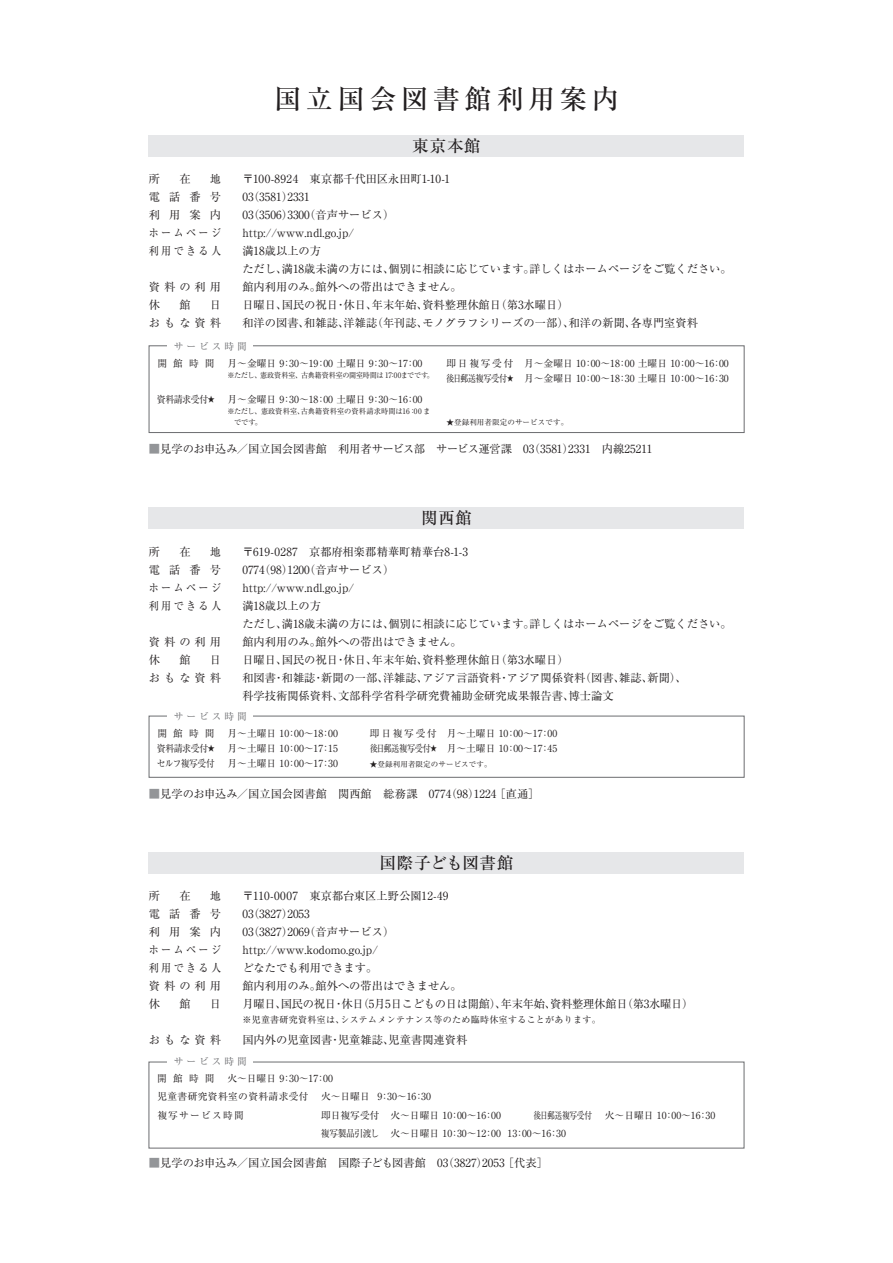
<style>
.page{position:relative;width:893px;height:1263px;background:#fff}
.page>*{position:absolute;margin:0;border:0;box-sizing:border-box;transform-origin:0 0}
.t1{font:27px "Ryumin Pro Medium 90 msp RKSJ H";letter-spacing:.175em;color:#231f20}
.t2{font:16.5px "Ryumin Pro Medium 90 msp RKSJ H";letter-spacing:.045em;color:#231f20}
.t3{font:11.25px/18px "Ryumin Pro Regular 90 msp RKSJ H";color:#231f20}
.t4{font:9.75px/15px "Ryumin Pro Regular 90 msp RKSJ H";color:#231f20;text-align:justify}
.t5{font:9.75px/18.3px "Ryumin Pro Regular 90 msp RKSJ H";letter-spacing:.035em;color:#231f20}
.t6{font:9.75px/15px "Ryumin Pro Regular 90 msp RKSJ H";letter-spacing:-.04em;color:#231f20}
.t7{font:9.75px "Ryumin Pro Regular 90 msp RKSJ H";letter-spacing:.3em;color:#6c6d70}
.t8{font:9.75px "Ryumin Pro Regular 90 msp RKSJ H";letter-spacing:.125em;color:#231f20}
.t9{font:9.75px "Ryumin Pro Regular 90 msp RKSJ H";letter-spacing:-.05em;color:#231f20;scale:.8 1}
.t10{font:9.75px "Ryumin Pro Regular 90 msp RKSJ H";letter-spacing:-.05em;color:#231f20;scale:.9 1}
.t11{font:9.75px "Ryumin Pro Regular 90 msp RKSJ H";color:#231f20;scale:.92 1}
.t12{font:9px "Ryumin Pro Regular 90 msp RKSJ H";letter-spacing:.035em;color:#231f20}
.t13{font:7.5px/10.5px "Ryumin Pro Regular 90 msp RKSJ H";letter-spacing:.01em;color:#231f20;scale:.95 1}
.t14{font:7.5px "Ryumin Pro Regular 90 msp RKSJ H";letter-spacing:-.035em;color:#231f20;scale:.95 1}
.t15{font:7.5px "Ryumin Pro Regular 90 msp RKSJ H";letter-spacing:.01em;color:#231f20}
.s1{font-size:7.5px}
.s2{color:#939598}
</style>
<div class="page">
<div style="left:149px;top:135px;width:595px;height:21px;background:#e6e7e9"></div>
<div style="left:149px;top:507px;width:595px;height:22px;background:#e6e7e9"></div>
<div style="left:149px;top:852px;width:595px;height:21px;background:#e6e7e9"></div>
<div style="left:149px;top:346px;width:595px;height:87px;border:1px solid #6c6d70"></div>
<div style="left:168px;top:341px;width:85px;height:13px;background:#fff"></div>
<h1 class="t1" style="left:274px;top:89px;width:346px">国立国会図書館利用案内</h1>
<p class="t3" style="left:149px;top:172px;width:13px">所</p>
<p class="t3" style="left:179px;top:172px;width:13px">在</p>
<p class="t3" style="left:149px;top:172px;width:74px;text-align:justify;text-indent:61px">地電話番号利用案内ホームページ利用できる人</p>
<p class="t3" style="left:149px;top:280px;width:74px">資料の利用休</p>
<p class="t3" style="left:179px;top:298px;width:13px">館</p>
<p class="t3" style="left:149px;top:298px;width:74px;text-align:right">日<br>おもな資料</p>
<h2 class="t2" style="left:412px;top:140px;width:70px">東京本館</h2>
<p class="t3" style="left:242px;top:172px;width:491px">〒100-8924　東京都千代田区永田町1-10-1<br>03（3581）2331<br>03（3506）3300（音声サービス）<br>http://www.ndl.go.jp/<br>満18歳以上の方<br>ただし、満18歳未満の方には、個別に相談に応じています。詳しくはホームページをご覧ください。館内利用のみ。館外への帯出はできません。<br>日曜日、国民の祝日・休日、年末年始、資料整理休館日（第3水曜日）<br>和洋の図書、和雑誌、洋雑誌（年刊誌、モノグラフシリーズの一部）、和洋の新聞、各専門室資料</p>
<p class="t7" style="left:174px;top:343px;width:75px">サービス時間</p>
<p class="t4" style="left:157px;top:357px;width:59px">開館時間</p>
<p class="t11" style="left:157px;top:396px;width:64px">資料請求受付<span class="s1">★</span></p>
<p class="t4" style="left:227px;top:357px;width:196px">月～金曜日 9：30～19：00 土曜日 9：30～17：00</p>
<p class="t14" style="left:227px;top:373px;width:219px">※ ただし、憲政資料室、古典籍資料室の開室時間は 17：00までです。</p>
<p class="t4" style="left:227px;top:393px;width:196px">月～金曜日 9：30～18：00 土曜日 9：30～16：00</p>
<p class="t13" style="left:234px;top:407px;width:208px;text-indent:-7px">※ ただし、憲政資料室、古典籍資料室の資料請求時間は16：00 までです。</p>
<p class="t6" style="left:446px;top:357px;width:69px">即日複写受付後日郵送複写受付<span class="s1">★</span></p>
<p class="t4" style="left:524px;top:357px;width:206px">月～金曜日 10：00～18：00 土曜日 10：00～16：00月～金曜日 10：00～18：30 土曜日 10：00～16：30</p>
<p class="t15" style="left:446px;top:419px;width:123px">★登録利用者限定のサービスです。</p>
<p class="t3" style="left:149px;top:442px;width:505px"><span class="s2">■</span>見学のお申込み／国立国会図書館　利用者サービス部　サービス運営課　03（3581）2331 　内線25211</p>
<p class="t3" style="left:149px;top:544px;width:13px">所</p>
<p class="t3" style="left:179px;top:544px;width:13px">在</p>
<p class="t3" style="left:149px;top:544px;width:74px;text-align:justify;text-indent:61px">地電話番号ホームページ利用できる人</p>
<p class="t3" style="left:149px;top:634px;width:74px">資料の利用休</p>
<p class="t3" style="left:179px;top:652px;width:13px">館</p>
<p class="t3" style="left:149px;top:652px;width:74px;text-align:right">日<br>おもな資料</p>
<h2 class="t2" style="left:421px;top:512px;width:52px">関西館</h2>
<p class="t3" style="left:242px;top:544px;width:491px">〒619-0287　京都府相楽郡精華町精華台8-1-3<br>0774（98）1200（音声サービス）<br>http://www.ndl.go.jp/<br>満18歳以上の方<br>ただし、満18歳未満の方には、個別に相談に応じています。詳しくはホームページをご覧ください。館内利用のみ。館外への帯出はできません。<br>日曜日、国民の祝日・休日、年末年始、資料整理休館日（第3水曜日）<br>和図書・和雑誌・新聞の一部、洋雑誌、アジア言語資料・アジア関係資料（図書、雑誌、新聞）、<br>科学技術関係資料、文部科学省科学研究費補助金研究成果報告書、博士論文</p>
<p class="t7" style="left:174px;top:713px;width:75px">サービス時間</p>
<p class="t4" style="left:157px;top:727px;width:60px">開館時間資料請求受付<span class="s1">★</span>セルフ複写受付</p>
<p class="t6" style="left:370px;top:727px;width:69px">即日複写受付後日郵送複写受付<span class="s1">★</span></p>
<p class="t4" style="left:227px;top:727px;width:112px">月～土曜日 10：00～18：00月～土曜日 10：00～17：15月～土曜日 10：00～17：30</p>
<p class="t4" style="left:447px;top:727px;width:112px">月～土曜日 10：00～17：00月～土曜日 10：00～17：45</p>
<p class="t15" style="left:370px;top:762px;width:123px">★登録利用者限定のサービスです。</p>
<p class="t3" style="left:149px;top:786px;width:392px"><span class="s2">■</span>見学のお申込み／国立国会図書館　関西館　総務課　0774（98）1224 ［直通］</p>
<p class="t3" style="left:149px;top:889px;width:13px">所</p>
<p class="t3" style="left:179px;top:889px;width:13px">在</p>
<p class="t3" style="left:149px;top:889px;width:74px;text-align:justify;text-indent:61px">地電話番号利用案内ホームページ利用できる人資料の利用休</p>
<p class="t3" style="left:179px;top:997px;width:13px">館</p>
<p class="t3" style="left:210px;top:997px;width:13px">日</p>
<p class="t3" style="left:149px;top:1033px;width:74px">おもな資料</p>
<h2 class="t2" style="left:379px;top:857px;width:136px">国際子ども図書館</h2>
<p class="t3" style="left:242px;top:889px;width:453px">〒110-0007　東京都台東区上野公園12-49<br>03（3827）2053<br>03（3827）2069（音声サービス）<br>http://www.kodomo.go.jp/<br>どなたでも利用できます。<br>館内利用のみ。館外への帯出はできません。<br>月曜日、国民の祝日・休日（5月5日こどもの日は開館）、年末年始、資料整理休館日（第3水曜日）</p>
<p class="t12" style="left:242px;top:1016px;width:360px">※児童書研究資料室は、システムメンテナンス等のため臨時休室することがあります。</p>
<p class="t3" style="left:242px;top:1033px;width:226px">国内外の児童図書・児童雑誌、児童書関連資料</p>
<p class="t7" style="left:174px;top:1058px;width:75px">サービス時間</p>
<p class="t4" style="left:157px;top:1072px;width:59px">開館時間</p>
<p class="t5" style="left:157px;top:1070px;width:177px;text-indent:70px">火～日曜日 9：30～17：00児童書研究資料室の資料請求受付</p>
<p class="t4" style="left:321px;top:1090px;width:112px">火～日曜日 9：30～16：30</p>
<p class="t9" style="left:533px;top:1111px;width:75px">後日郵送複写受付</p>
<p class="t4" style="left:605px;top:1109px;width:112px">火～日曜日 10：00～16：30</p>
<p class="t4" style="left:321px;top:1109px;width:60px">即日複写受付</p>
<p class="t8" style="left:157px;top:1111px;width:88px">複写サービス時間</p>
<p class="t4" style="left:390px;top:1109px;width:112px">火～日曜日 10：00～16：00</p>
<p class="t10" style="left:321px;top:1129px;width:67px">複写製品引渡し</p>
<p class="t4" style="left:390px;top:1127px;width:177px">火～日曜日 10：30～12：00 13：00～16：30</p>
<p class="t3" style="left:149px;top:1155px;width:401px"><span class="s2">■</span>見学のお申込み／国立国会図書館　国際子ども図書館　03（3827）2053 ［代表］</p>
</div>
